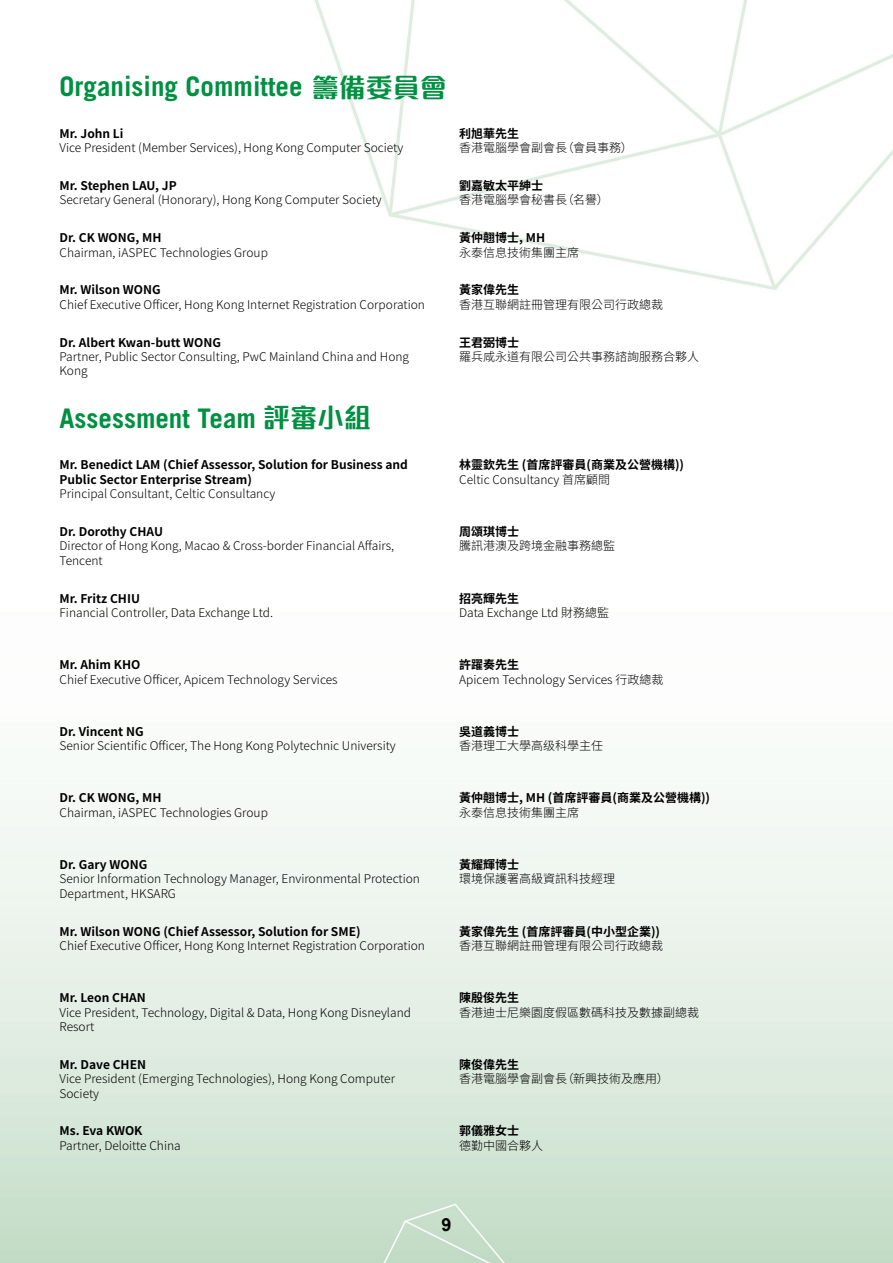
<style>
.page{position:relative;width:893px;height:1263px;background:#fff}
.page>*{position:absolute;margin:0;border:0;box-sizing:border-box;transform-origin:0 0}
.t1{font:700 27px "Trade Gothic";color:#009042}
.t2{font:700 18px "Arial";color:#000}
.t3{font:300 12px/14.4px "Noto Sans CJ Ktc";color:#000}
.t4{font:700 12px/14.4px "Noto Sans CJ Ktc";color:#000}
.t5{font:700 12px "Noto Sans CJ Ksc";color:#000}
.s1{font-family:"M Finance HK"}
</style>
<div class="page">
<h1 class="t1" style="left:60px;top:70px;width:389px">Organising Committee <span class="s1">籌備委員會</span></h1>
<p class="t4" style="left:60px;top:127px;width:66px">Mr. John Li</p>
<p class="t3" style="left:60px;top:141px;width:345px">Vice President (Member Services), Hong Kong Computer Society</p>
<p class="t4" style="left:60px;top:179px;width:119px">Mr. Stephen LAU, JP</p>
<p class="t3" style="left:60px;top:193px;width:324px">Secretary General (Honorary), Hong Kong Computer Society</p>
<p class="t4" style="left:60px;top:231px;width:103px">Dr. CK WONG, MH</p>
<p class="t3" style="left:60px;top:245px;width:210px">Chairman, iASPEC Technologies Group</p>
<p class="t4" style="left:60px;top:283px;width:103px">Mr. Wilson WONG</p>
<p class="t3" style="left:60px;top:298px;width:367px">Chief Executive Officer, Hong Kong Internet Registration Corporation</p>
<p class="t4" style="left:60px;top:335px;width:163px">Dr. Albert Kwan-butt WONG</p>
<p class="t3" style="left:60px;top:350px;width:351px">Partner, Public Sector Consulting, PwC Mainland China and Hong<br>Kong</p>
<h1 class="t1" style="left:60px;top:401px;width:313px">Assessment Team <span class="s1">評審小組</span></h1>
<p class="t4" style="left:60px;top:458px;width:350px">Mr. Benedict LAM (Chief Assessor, Solution for Business and<br>Public Sector Enterprise Stream)</p>
<p class="t3" style="left:60px;top:487px;width:217px">Principal Consultant, Celtic Consultancy</p>
<p class="t4" style="left:60px;top:525px;width:105px">Dr. Dorothy CHAU</p>
<p class="t3" style="left:60px;top:539px;width:336px">Director of Hong Kong, Macao &amp; Cross-border Financial Affairs,<br>Tencent</p>
<p class="t4" style="left:60px;top:591px;width:82px">Mr. Fritz CHIU</p>
<p class="t3" style="left:60px;top:606px;width:215px">Financial Controller, Data Exchange Ltd.</p>
<p class="t4" style="left:60px;top:658px;width:82px">Mr. Ahim KHO</p>
<p class="t3" style="left:60px;top:672px;width:280px">Chief Executive Officer, Apicem Technology Services</p>
<p class="t4" style="left:60px;top:724px;width:86px">Dr. Vincent NG</p>
<p class="t3" style="left:60px;top:739px;width:338px">Senior Scientific Officer, The Hong Kong Polytechnic University</p>
<p class="t4" style="left:60px;top:791px;width:103px">Dr. CK WONG, MH</p>
<p class="t3" style="left:60px;top:805px;width:210px">Chairman, iASPEC Technologies Group</p>
<p class="t4" style="left:60px;top:858px;width:89px">Dr. Gary WONG</p>
<p class="t3" style="left:60px;top:872px;width:362px">Senior Information Technology Manager, Environmental Protection<br>Department, HKSARG</p>
<p class="t4" style="left:60px;top:924px;width:303px">Mr. Wilson WONG (Chief Assessor, Solution for SME)</p>
<p class="t3" style="left:60px;top:939px;width:367px">Chief Executive Officer, Hong Kong Internet Registration Corporation</p>
<p class="t4" style="left:60px;top:991px;width:88px">Mr. Leon CHAN</p>
<p class="t3" style="left:60px;top:1005px;width:353px">Vice President, Technology, Digital &amp; Data, Hong Kong Disneyland<br>Resort</p>
<p class="t4" style="left:60px;top:1057px;width:88px">Mr. Dave CHEN</p>
<p class="t3" style="left:60px;top:1072px;width:337px">Vice President (Emerging Technologies), Hong Kong Computer<br>Society</p>
<p class="t4" style="left:60px;top:1124px;width:85px">Ms. Eva KWOK</p>
<p class="t3" style="left:60px;top:1138px;width:123px">Partner, Deloitte China</p>
<p class="t5" style="left:459px;top:127px;width:61px">利旭華先生</p>
<p class="t3" style="left:459px;top:141px;width:175px">香港電腦學會副會長（會員事務）</p>
<p class="t5" style="left:459px;top:179px;width:85px">劉嘉敏太平紳士</p>
<p class="t3" style="left:459px;top:193px;width:151px">香港電腦學會秘書長（名譽）</p>
<p class="t5" style="left:459px;top:231px;width:87px">黃仲翹博士, MH</p>
<p class="t3" style="left:459px;top:245px;width:121px">永泰信息技術集團主席</p>
<p class="t5" style="left:459px;top:283px;width:61px">黃家偉先生</p>
<p class="t3" style="left:459px;top:298px;width:205px">香港互聯網註冊管理有限公司行政總裁</p>
<p class="t5" style="left:459px;top:335px;width:61px">王君弼博士</p>
<p class="t3" style="left:459px;top:350px;width:241px">羅兵咸永道有限公司公共事務諮詢服務合夥人</p>
<p class="t5" style="left:459px;top:458px;width:226px">林靈欽先生 (首席評審員(商業及公營機構))</p>
<p class="t3" style="left:459px;top:472px;width:152px">Celtic Consultancy 首席顧問</p>
<p class="t5" style="left:459px;top:525px;width:61px">周頌琪博士</p>
<p class="t3" style="left:459px;top:539px;width:157px">騰訊港澳及跨境金融事務總監</p>
<p class="t5" style="left:459px;top:591px;width:61px">招亮輝先生</p>
<p class="t3" style="left:459px;top:606px;width:151px">Data Exchange Ltd 財務總監</p>
<p class="t5" style="left:459px;top:658px;width:61px">許躍奏先生</p>
<p class="t3" style="left:459px;top:672px;width:206px">Apicem Technology Services 行政總裁</p>
<p class="t5" style="left:459px;top:725px;width:61px">吳道義博士</p>
<p class="t3" style="left:459px;top:739px;width:145px">香港理工大學高级科學主任</p>
<p class="t5" style="left:459px;top:791px;width:252px">黃仲翹博士, MH (首席評審員(商業及公營機構))</p>
<p class="t3" style="left:459px;top:805px;width:121px">永泰信息技術集團主席</p>
<p class="t5" style="left:459px;top:858px;width:61px">黃耀輝博士</p>
<p class="t3" style="left:459px;top:872px;width:157px">環境保護署高級資訊科技經理</p>
<p class="t5" style="left:459px;top:924px;width:202px">黃家偉先生 (首席評審員(中小型企業))</p>
<p class="t3" style="left:459px;top:939px;width:205px">香港互聯網註冊管理有限公司行政總裁</p>
<p class="t5" style="left:459px;top:991px;width:61px">陳殷俊先生</p>
<p class="t3" style="left:459px;top:1005px;width:241px">香港迪士尼樂園度假區數碼科技及數據副總裁</p>
<p class="t5" style="left:459px;top:1058px;width:61px">陳俊偉先生</p>
<p class="t3" style="left:459px;top:1072px;width:211px">香港電腦學會副會長（新興技術及應用）</p>
<p class="t5" style="left:459px;top:1124px;width:61px">郭儀雅女士</p>
<p class="t3" style="left:459px;top:1138px;width:85px">德勤中國合夥人</p>
<h2 class="t2" style="left:441px;top:1213px;width:12px">9</h2>
</div>
